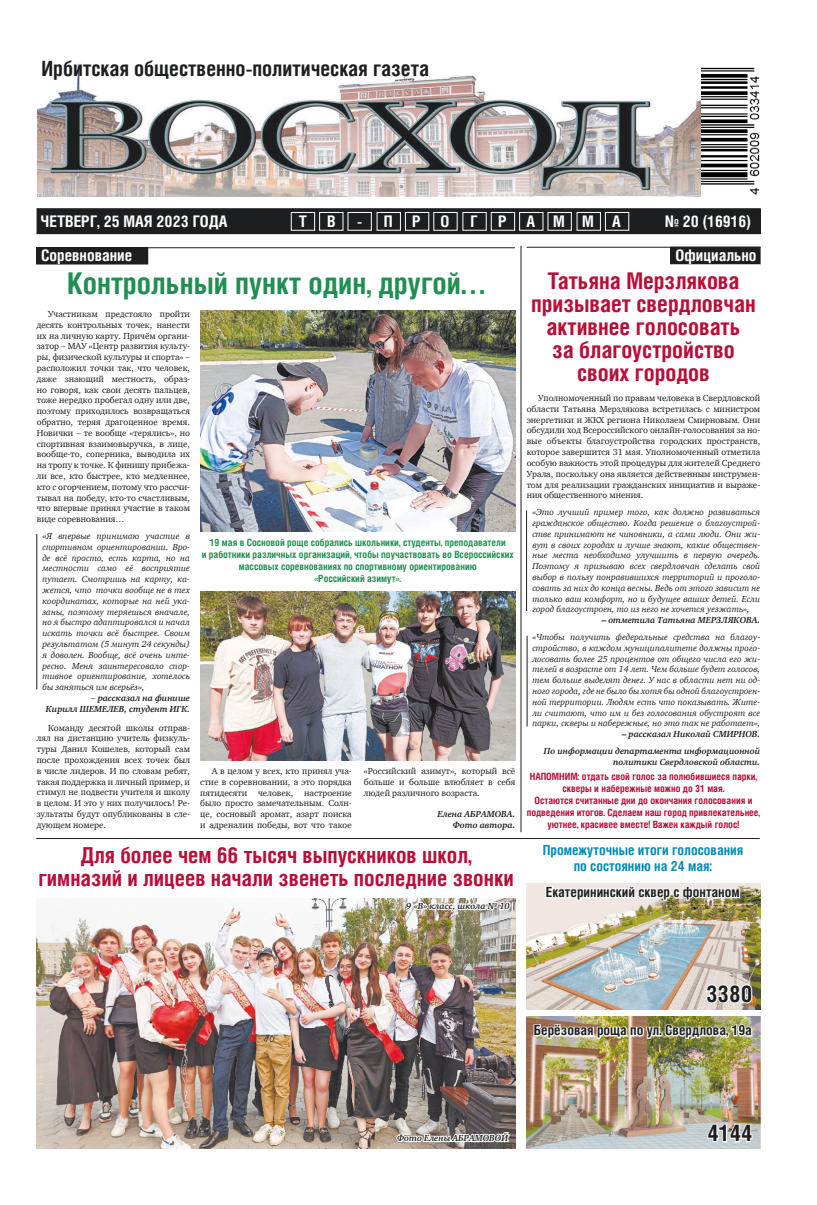
<style>
.page{position:relative;width:817px;height:1205px;background:#fff}
.page>*{position:absolute;margin:0;border:0;box-sizing:border-box;transform-origin:0 0}
.t1{font:700 30px "Helios Cond";color:#218f53}
.t2{font:700 23px/23px "Helios Cond";color:#b80e38;text-align:center}
.t3{font:700 23px "Helios Cond";color:#1d1e1f}
.t4{font:700 22px/23px "Helios Cond";color:#b80e38;text-align:center}
.t5{font:700 21px "Helios Cond";color:#1d1e1f}
.t6{font:700 16px "Helios Cond";color:#fff}
.t7{font:700 14px "Helios Cond";color:#1d1e1f}
.t8{font:700 14px/16px "Helios Cond";color:#008cb5;text-align:center}
.t9{font:700 10px/12px "Helios Cond";color:#b80e38;text-align:center}
.t10{font:700 10px/12px "Helios Cond";color:#218f53;text-align:center}
.t11{font:9px/10.8px "Charter C";color:#1d1e1f;text-align:justify}
.t12{font:italic 9px/10.8px "Charter C";color:#1d1e1f;text-align:justify}
.t13{font:italic 700 9px/10.8px "Charter C";color:#1d1e1f;text-align:right}
.s1{font-style:normal}
.s2{font-weight:400}
</style>
<div class="page">
<img style="left:526px;top:883px;width:233px;height:126px">
<img style="left:526px;top:1017px;width:233px;height:131px">
<img style="left:37px;top:63px;width:664px;height:134px">
<img style="left:701px;top:67px;width:59px;height:128px">
<div style="left:37px;top:209px;width:723px;height:25px;background:#1d1e1f"></div>
<div style="left:37px;top:208px;width:723px;height:26px;border:1px solid #1d1e1f"></div>
<div style="left:291px;top:212px;width:24px;height:19px;border:1px solid #fff"></div>
<div style="left:319px;top:212px;width:24px;height:19px;border:1px solid #fff"></div>
<div style="left:347px;top:212px;width:25px;height:19px;border:1px solid #fff"></div>
<div style="left:376px;top:212px;width:25px;height:19px;border:1px solid #fff"></div>
<div style="left:405px;top:212px;width:24px;height:19px;border:1px solid #fff"></div>
<div style="left:433px;top:212px;width:24px;height:19px;border:1px solid #fff"></div>
<div style="left:462px;top:212px;width:24px;height:19px;border:1px solid #fff"></div>
<div style="left:490px;top:212px;width:25px;height:19px;border:1px solid #fff"></div>
<div style="left:519px;top:212px;width:24px;height:19px;border:1px solid #fff"></div>
<div style="left:547px;top:212px;width:24px;height:19px;border:1px solid #fff"></div>
<div style="left:576px;top:212px;width:24px;height:19px;border:1px solid #fff"></div>
<div style="left:604px;top:212px;width:25px;height:19px;border:1px solid #fff"></div>
<div style="left:37px;top:247px;width:111px;height:17px;background:#1d1e1f"></div>
<hr style="left:38px;top:247px;width:476px;height:1px;background:#1d1e1f">
<svg style="left:705px;top:983px;width:48px;height:21px"></svg>
<svg style="left:544px;top:883px;width:197px;height:21px"></svg>
<svg style="left:706px;top:1119px;width:47px;height:24px"></svg>
<img style="left:532px;top:1023px;width:223px;height:35px">
<hr style="left:36px;top:838px;width:723px;height:1px;background:#1d1e1f">
<hr style="left:520px;top:246px;width:1px;height:586px;background:#1d1e1f">
<div style="left:670px;top:247px;width:90px;height:17px;background:#1d1e1f"></div>
<hr style="left:526px;top:247px;width:234px;height:1px;background:#1d1e1f">
<hr style="left:526px;top:510px;width:1px;height:101px;background:#1d1e1f">
<hr style="left:526px;top:636px;width:1px;height:90px;background:#1d1e1f">
<img style="left:200px;top:311px;width:315px;height:221px">
<img style="left:200px;top:592px;width:315px;height:169px">
<hr style="left:36px;top:534px;width:1px;height:155px;background:#1d1e1f">
<img style="left:36px;top:899px;width:479px;height:249px">
<img style="left:404px;top:898px;width:108px;height:31px">
<svg style="left:394px;top:1110px;width:116px;height:39px"></svg>
<h3 class="t5" style="left:42px;top:56px;width:389px">Ирбитская общественно-политическая газета</h3>
<h3 class="t6" style="left:41px;top:212px;width:188px">ЧЕТВЕРГ, 25 МАЯ 2023 ГОДА</h3>
<h3 class="t6" style="left:299px;top:212px;width:10px">Т</h3>
<h3 class="t6" style="left:327px;top:212px;width:10px">В</h3>
<h3 class="t6" style="left:357px;top:212px;width:94px">-ПРО</h3>
<h3 class="t6" style="left:470px;top:212px;width:9px">Г</h3>
<h3 class="t6" style="left:498px;top:212px;width:124px">РАММА</h3>
<h3 class="t6" style="left:665px;top:212px;width:88px">№ 20 (16916)</h3>
<h3 class="t6" style="left:41px;top:245px;width:92px">Соревнование</h3>
<h3 class="t6" style="left:675px;top:245px;width:82px">Официально</h3>
<h2 class="t2" style="left:531px;top:269px;width:226px">Татьяна Мерзлякова призывает свердловчан активнее голосовать<br>за благоустройство своих городов</h2>
<p class="t11" style="left:526px;top:393px;width:235px;text-indent:11px">Уполномоченный по правам человека в Свердловской области Татьяна Мерзлякова встретилась с министром энергетики и ЖКХ региона Николаем Смирновым. Они обсудили ход Всероссийского онлайн-голосования за но&shy;вые объекты благоустройства городских пространств, которое завершится 31 мая. Уполномоченный отметила особую важность этой процедуры для жителей Среднего Урала, поскольку она является действенным инструмен&shy;том для реализации гражданских инициатив и выраже&shy;ния общественного мнения.</p>
<p class="t12" style="left:532px;top:507px;width:229px">«Это лучший пример того, как должно развиваться гражданское общество. Когда решение о благоустрой&shy;стве принимают не чиновники, а сами люди. Они жи&shy;вут в своих городах и лучше знают, какие обществен&shy;ные места необходимо улучшить в первую очередь.<br>Поэтому я призываю всех свердловчан сделать свой выбор в пользу понравившихся территорий и проголо&shy;совать за них до конца весны. Ведь от этого зависит не только ваш комфорт, но и будущее ваших детей. Если город благоустроен, то из него не хочется уезжать»,</p>
<p class="t13" style="left:601px;top:615px;width:160px">– отметила Татьяна МЕРЗЛЯКОВА.</p>
<p class="t12" style="left:532px;top:632px;width:229px">«Чтобы получить федеральные средства на благоу&shy;стройство, в каждом муниципалитете должны прого&shy;лосовать более 25 процентов от общего числа его жи&shy;телей в возрасте от 14 лет. Чем больше будет голосов, тем больше выделят денег. У нас в области нет ни од&shy;ного города, где не было бы хотя бы одной благоустроен&shy;ной территории. Людям есть что показывать. Жите&shy;ли считают, что им и без голосования обустроят все парки, скверы и набережные, но это так не работает»,</p>
<p class="t13" style="left:543px;top:726px;width:218px;line-height:16.8px">– рассказал Николай СМИРНОВ.<br>По информации департамента информационной</p>
<p class="t13" style="left:613px;top:756px;width:149px">политики Свердловской области.</p>
<p class="t9" style="left:526px;top:770px;width:235px">НАПОМНИМ: отдать свой голос за полюбившиеся парки, скверы и набережные можно до 31 мая.<br>Остаются считанные дни до окончания голосования и подведения итогов. Сделаем наш город привлекательнее, уютнее, красивее вместе! Важен каждый голос!</p>
<h1 class="t1" style="left:67px;top:266px;width:419px">Контрольный пункт один, другой…</h1>
<p class="t11" style="left:37px;top:309px;width:155px;text-indent:11px">Участникам предстояло пройти десять контрольных точек, нанести их на личную карту. Причём органи&shy;затор – МАУ «Центр развития культу&shy;ры, физической культуры и спорта» – расположил точки так, что человек, даже знающий местность, образ&shy;но говоря, как свои десять пальцев, тоже нередко пробегал одну или две, поэтому приходилось возвращаться обратно, теряя драгоценное время.<br>Новички – те вообще «терялись», но спортивная взаимовыручка, в лице, вообще-то, соперника, выводила их на тропу к точке. К финишу прибежа&shy;ли все, кто быстрее, кто медленнее, кто с огорчением, потому что рассчи&shy;тывал на победу, кто-то счастливым, что впервые принял участие в таком виде соревнования…</p>
<p class="t12" style="left:42px;top:531px;width:149px"><span class="s1">«</span>Я впервые принимаю участие в спортивном ориентировании. Вро&shy;де всё просто, есть карта, но на местности само её восприятие путает. Смотришь на карту, ка&shy;жется, что точки вообще не в тех координатах, которые на ней ука&shy;заны, поэтому теряешься вначале, но я быстро адаптировался и начал искать точки всё быстрее. Своим результатом (5 минут 24 секунды) я доволен. Вообще, всё очень инте&shy;ресно. Меня заинтересовало спор&shy;тивное ориентирование, хотелось бы заняться им всерьёз»,</p>
<p class="t13" style="left:46px;top:693px;width:146px"><span class="s2">–</span> рассказал на финише<br>Кирилл ШЕМЕЛЕВ, студент ИГК.</p>
<p class="t11" style="left:37px;top:722px;width:155px;text-indent:11px">Команду десятой школы отправ&shy;лял на дистанцию учитель физкуль&shy;туры Данил Кошелев, который сам после прохождения всех точек был в числе лидеров. И по словам ребят, такая поддержка и личный пример, и стимул не подвести учителя и школу в целом. И это у них получилось! Ре&shy;зультаты будут опубликованы в сле&shy;дующем номере.</p>
<p class="t10" style="left:202px;top:536px;width:313px">19 мая в Сосновой роще собрались школьники, студенты, преподаватели<br>и работники различных организаций, чтобы поучаствовать во Всероссийских массовых соревнованиях по спортивному ориентированию<br>«Российский азимут».</p>
<p class="t11" style="left:200px;top:765px;width:153px;text-indent:11px">А в целом у всех, кто принял уча&shy;стие в соревновании, а это порядка пятидесяти человек, настроение было просто замечательным. Солн&shy;це, сосновый аромат, азарт поиска и адреналин победы, вот что такое</p>
<p class="t11" style="left:364px;top:765px;width:153px">«Российский азимут», который всё больше и больше влюбляет в себя людей различного возраста.</p>
<p class="t13" style="left:437px;top:809px;width:79px">Елена АБРАМОВА.<br>Фото автора.</p>
<h3 class="t4" style="left:38px;top:843px;width:476px">Для более чем 66 тысяч выпускников школ, гимназий и лицеев начали звенеть последние звонки</h3>
<p class="t13" style="left:406px;top:900px;width:105px">9 «В» класс, школа № 10</p>
<h3 class="t8" style="left:542px;top:842px;width:202px">Промежуточные итоги голосования по состоянию на 24 мая:</h3>
<h3 class="t7" style="left:545px;top:884px;width:195px">Екатерининский сквер с фонтаном</h3>
<h2 class="t3" style="left:706px;top:980px;width:48px">3380</h2>
<h3 class="t7" style="left:533px;top:1022px;width:220px">Берёзовая роща по ул. Свердлова, 19а</h3>
<p class="t13" style="left:397px;top:1133px;width:113px">Фото Елены АБРАМОВОЙ</p>
<h2 class="t3" style="left:707px;top:1119px;width:46px">4144</h2>
</div>
